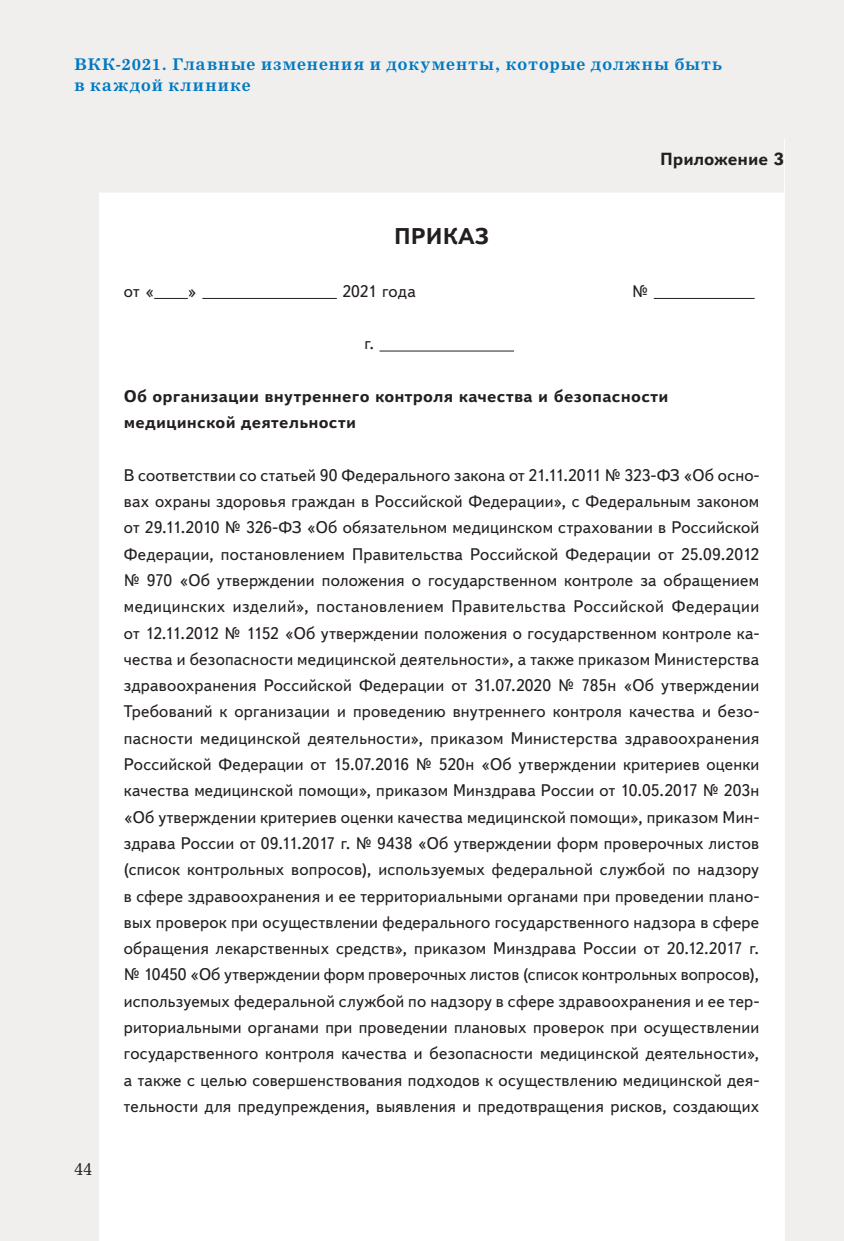
<style>
.page{position:relative;width:844px;height:1241px;background:#fff}
.page>*{position:absolute;margin:0;border:0;box-sizing:border-box;transform-origin:0 0}
.t1{font:700 22.75px "Textbook New";color:#241f1f}
.t2{font:700 17.5px "Textbook New";color:#241f1f}
.t3{font:16.8px/26.2px "Textbook New";letter-spacing:.01em;color:#241f1f;text-align:justify}
.t4{font:700 16.8px/26.2px "Textbook New";letter-spacing:.015em;color:#241f1f}
.t5{font:16.8px "Nimrod Cyr";color:#241f1f}
.t6{font:700 15.75px/21px "Nimrod Cyr";letter-spacing:.07em;color:#0079c2}
</style>
<div class="page">
<div style="left:0;top:0;width:843px;height:1240px;background:#f0efee"></div>
<div style="left:99px;top:139px;width:684px;height:1101px;background:#fff"></div>
<div style="left:99px;top:136px;width:684px;height:56px;background:#f0efee"></div>
<hr style="left:154px;top:298px;width:34px;height:1px;background:#241f1f">
<hr style="left:202px;top:298px;width:135px;height:1px;background:#241f1f">
<hr style="left:653px;top:298px;width:101px;height:1px;background:#241f1f">
<hr style="left:379px;top:350px;width:135px;height:1px;background:#241f1f">
<p class="t6" style="left:74px;top:54px;width:649px">ВКК-2021. Главные изменения и документы, которые должны быть в каждой клинике</p>
<p class="t2" style="left:659px;top:148px;width:125px">Приложение 3</p>
<h1 class="t1" style="left:394px;top:222px;width:96px">ПРИКАЗ</h1>
<p class="t3" style="left:124px;top:278px;width:32px">от «</p>
<p class="t3" style="left:188px;top:278px;width:11px">»</p>
<p class="t3" style="left:342px;top:278px;width:75px">2021 года</p>
<p class="t3" style="left:632px;top:278px;width:17px">№</p>
<p class="t5" style="left:74px;top:1158px;width:19px">44</p>
<p class="t3" style="left:364px;top:330px;width:11px">г.</p>
<p class="t4" style="left:124px;top:383px;width:546px">Об организации внутреннего контроля качества и безопасности медицинской деятельности</p>
<p class="t3" style="left:124px;top:462px;width:637px">В соответствии со статьей 90 Федерального закона от 21.11.2011 № 323-ФЗ «Об осно&shy;вах охраны здоровья граждан в Российской Федерации», с Федеральным законом от 29.11.2010 № 326-ФЗ «Об обязательном медицинском страховании в Российской Федерации, постановлением Правительства Российской Федерации от 25.09.2012 № 970 «Об утверждении положения о государственном контроле за обращением медицинских изделий», постановлением Правительства Российской Федерации от 12.11.2012 № 1152 «Об утверждении положения о государственном контроле ка&shy;чества и безопасности медицинской деятельности», а также приказом Министерства здравоохранения Российской Федерации от 31.07.2020 № 785н «Об утверждении Требований к организации и проведению внутреннего контроля качества и безо&shy;пасности медицинской деятельности», приказом Министерства здравоохранения Российской Федерации от 15.07.2016 № 520н «Об утверждении критериев оценки качества медицинской помощи», приказом Минздрава России от 10.05.2017 № 203н «Об утверждении критериев оценки качества медицинской помощи», приказом Мин&shy;здрава России от 09.11.2017 г. № 9438 «Об утверждении форм проверочных листов (список контрольных вопросов), используемых федеральной службой по надзору в сфере здравоохранения и ее территориальными органами при проведении плано&shy;вых проверок при осуществлении федерального государственного надзора в сфере обращения лекарственных средств», приказом Минздрава России от 20.12.2017 г. № 10450 «Об утверждении форм проверочных листов (список контрольных вопросов), используемых федеральной службой по надзору в сфере здравоохранения и ее тер&shy;риториальными органами при проведении плановых проверок при осуществлении государственного контроля качества и безопасности медицинской деятельности», а также с целью совершенствования подходов к осуществлению медицинской дея&shy;тельности для предупреждения, выявления и предотвращения рисков, создающих</p>
</div>
